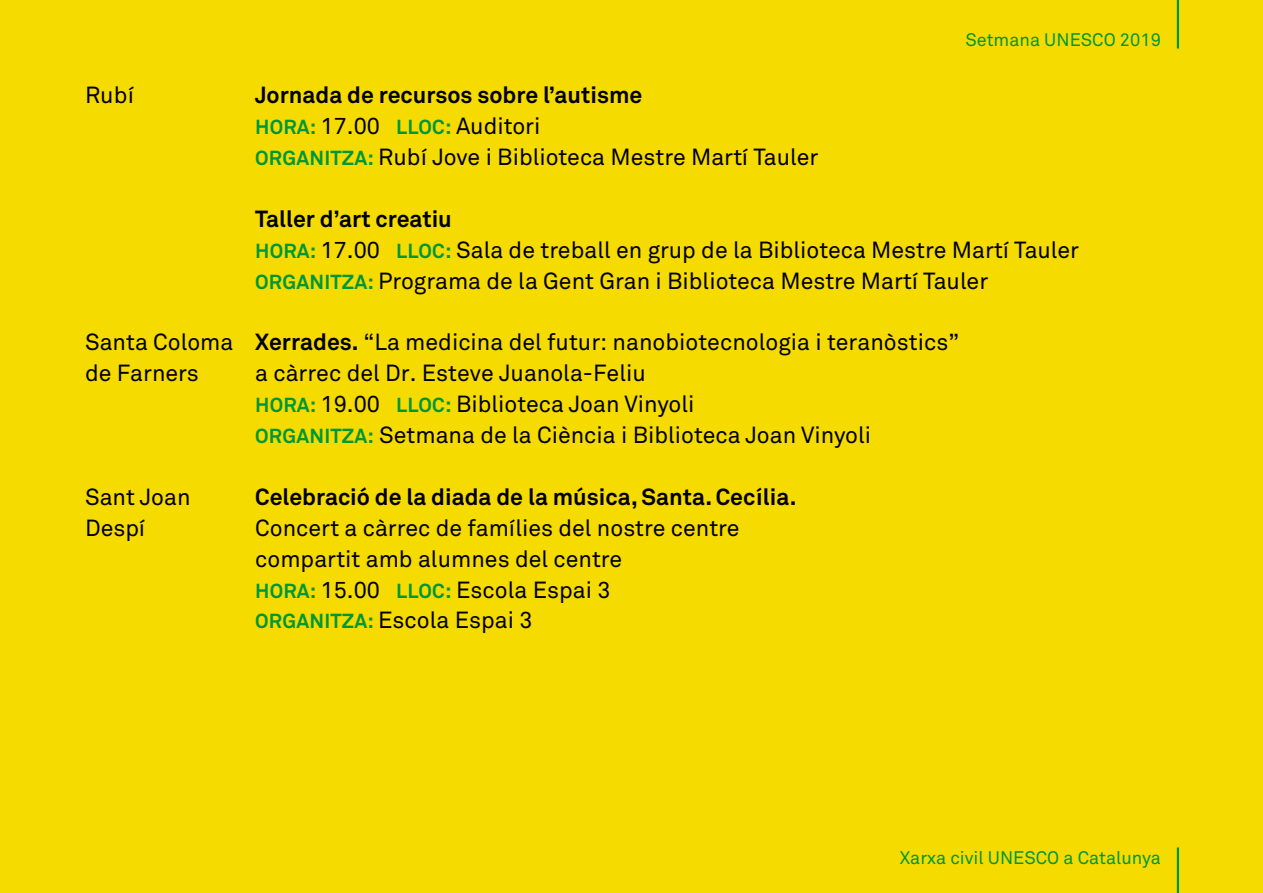
<style>
.page{position:relative;width:1263px;height:893px;background:#f6db00}
.page>*{position:absolute;margin:0;border:0;box-sizing:border-box;transform-origin:0 0}
.t1{font:23.1px/30.9px "Akkurat Std";color:#000}
.t2{font:700 23.1px "Akkurat Std";color:#000}
.t3{font:18px "Akkurat Std";color:#009738}
.s1{font-weight:700}
.s2{font-weight:700;font-size:20.1px;color:#009738}
</style>
<div class="page">
<hr style="left:1177px;top:0;width:2px;height:49px;background:#009738">
<hr style="left:1177px;top:847px;width:2px;height:46px;background:#009738">
<p class="t1" style="left:85px;top:80px;width:51px">Rubí</p>
<p class="t1" style="left:85px;top:327px;width:150px">Santa Coloma de Farners</p>
<p class="t1" style="left:85px;top:481px;width:107px">Sant Joan<br>Despí</p>
<p class="t1" style="left:255px;top:80px;width:565px"><span class="s1">Jornada de recursos sobre l’autisme<br></span><span class="s2">HORA:</span> 17.00 <span class="s2">LLOC:</span> Auditori<br><span class="s2">ORGANITZA:</span> Rubí Jove i Biblioteca Mestre Martí Tauler</p>
<p class="t3" style="left:965px;top:30px;width:197px">Setmana UNESCO 2019</p>
<p class="t1" style="left:255px;top:203px;width:825px"><span class="s1">Taller d’art creatiu<br></span><span class="s2">HORA:</span> 17.00 <span class="s2">LLOC:</span> Sala de treball en grup de la Biblioteca Mestre Martí Tauler<br><span class="s2">ORGANITZA:</span> Programa de la Gent Gran i Biblioteca Mestre Martí Tauler</p>
<p class="t1" style="left:255px;top:327px;width:705px"><span class="s1">Xerrades.</span> “La medicina del futur: nanobiotecnologia i teranòstics” a càrrec del Dr. Esteve Juanola-Feliu<br><span class="s2">HORA:</span> 19.00 <span class="s2">LLOC:</span> Biblioteca Joan Vinyoli<br><span class="s2">ORGANITZA:</span> Setmana de la Ciència i Biblioteca Joan Vinyoli</p>
<p class="t2" style="left:255px;top:482px;width:543px">Celebració de la diada de la música, Santa. Cecília.</p>
<p class="t1" style="left:255px;top:512px;width:486px">Concert a càrrec de famílies del nostre centre compartit amb alumnes del centre<br><span class="s2">HORA:</span> 15.00 <span class="s2">LLOC:</span> Escola Espai 3<br><span class="s2">ORGANITZA:</span> Escola Espai 3</p>
<p class="t3" style="left:900px;top:847px;width:262px">Xarxa civil UNESCO a Catalunya</p>
</div>
